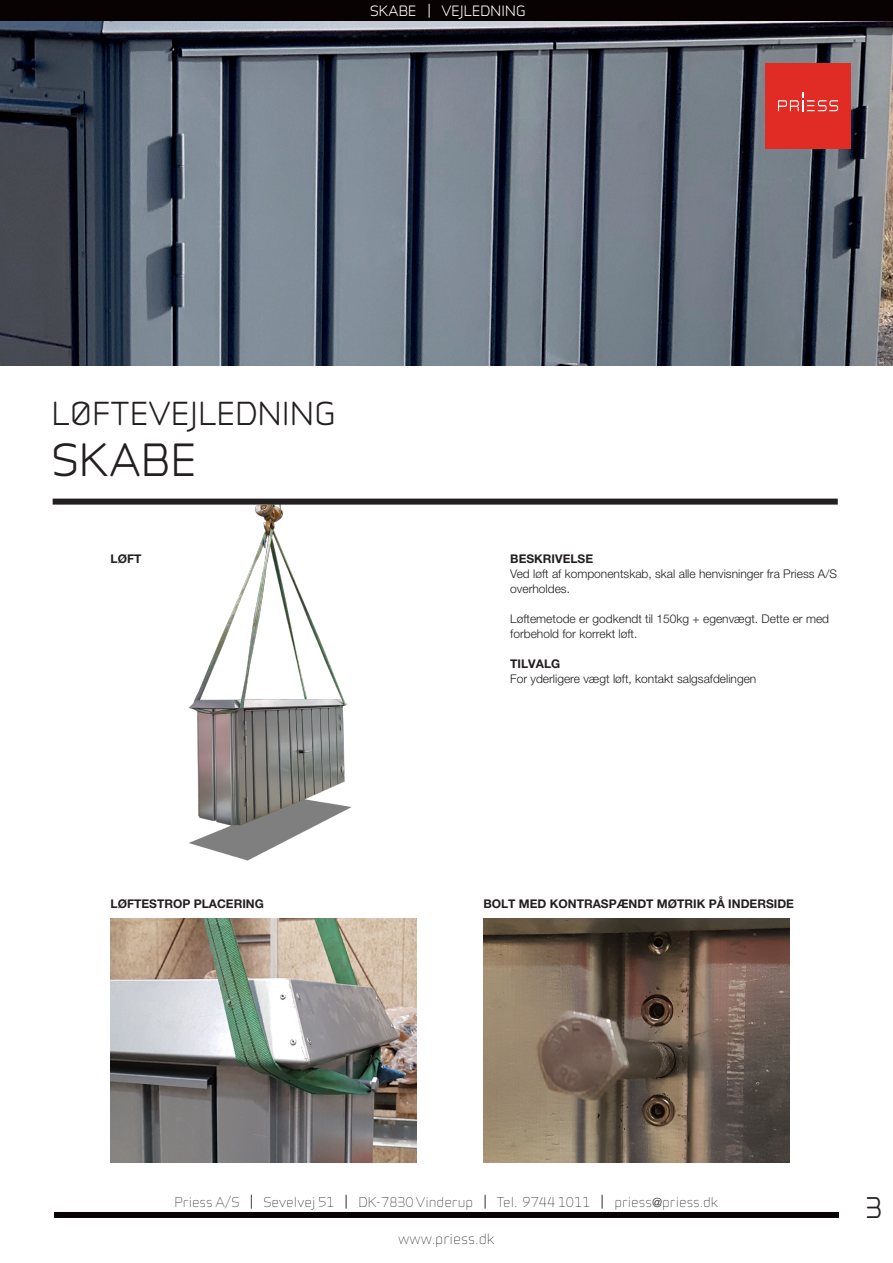
<style>
.page{position:relative;width:893px;height:1263px;background:#fff}
.page>*{position:absolute;margin:0;border:0;box-sizing:border-box;transform-origin:0 0}
.t1{font:42px "Infinity T Medium";letter-spacing:.015em;color:#231f20}
.t2{font:30px "Infinity T Medium";letter-spacing:.015em;color:#231f20}
.t3{font:27px "Infinity T Medium";color:#231f20}
.t4{font:13.5px "Infinity T Medium";letter-spacing:.015em;color:#fff}
.t5{font:13.5px "Infinity T Light";color:#231f20}
.t6{font:12.75px "Infinity T Light";color:#231f20}
.t7{font:300 12px/15px "Helvetica Neue LT Pro";color:#231f20}
.Mellem{font:700 12px "Helvetica Neue LT Pro";color:#231f20}
.s1{font-family:"Infinity T Medium";font-size:13.5px}
.s2{font-family:"Helvetica Neue LT Pro";font-weight:300}
</style>
<div class="page">
<img style="left:188px;top:505px;width:164px;height:355px">
<img style="left:483px;top:918px;width:306px;height:244px">
<img style="left:111px;top:918px;width:306px;height:244px">
<div style="left:54px;top:1212px;width:785px;height:6px;background:#080302"></div>
<div style="left:0;top:0;width:893px;height:21px;background:#080302"></div>
<div style="left:53px;top:499px;width:785px;height:6px;background:#231f20"></div>
<img style="left:0;top:21px;width:893px;height:345px">
<div style="left:765px;top:64px;width:85px;height:85px;background:#e12c26"></div>
<svg style="left:778px;top:92px;width:60px;height:19px"></svg>
<p class="t4" style="left:370px;top:1px;width:157px">SKABE | VEJLEDNING</p>
<p class="t2" style="left:52px;top:392px;width:285px">LØFTEVEJLEDNING</p>
<p class="t1" style="left:52px;top:429px;width:146px">SKABE</p>
<p class="Mellem" style="left:111px;top:551px;width:32px">LØFT</p>
<p class="Mellem" style="left:510px;top:551px;width:84px">BESKRIVELSE</p>
<p class="t7" style="left:510px;top:566px;width:328px">Ved løft af komponentskab, skal alle henvisninger fra Priess A/S overholdes.</p>
<p class="t7" style="left:510px;top:611px;width:320px">Løftemetode er godkendt til 150kg + egenvægt. Dette er med forbehold for korrekt løft.</p>
<p class="Mellem" style="left:510px;top:656px;width:51px">TILVALG</p>
<p class="t7" style="left:510px;top:671px;width:248px">For yderligere vægt løft, kontakt salgsafdelingen</p>
<p class="Mellem" style="left:111px;top:896px;width:155px">LØFTESTROP PLACERING</p>
<p class="Mellem" style="left:483px;top:896px;width:312px">BOLT MED KONTRASPÆNDT MØTRIK PÅ INDERSIDE</p>
<p class="t6" style="left:175px;top:1193px;width:545px">Priess A/S <span class="s1">|</span> Sevelvej 51 <span class="s1">|</span> DK-7830 Vinderup <span class="s1">|</span> Tel. 9744 1011 <span class="s1">|</span> priess<span class="s2">@</span>priess.dk</p>
<p class="t5" style="left:398px;top:1228px;width:98px">www.priess.dk</p>
<h3 class="t3" style="left:865px;top:1188px;width:19px">3</h3>
</div>
